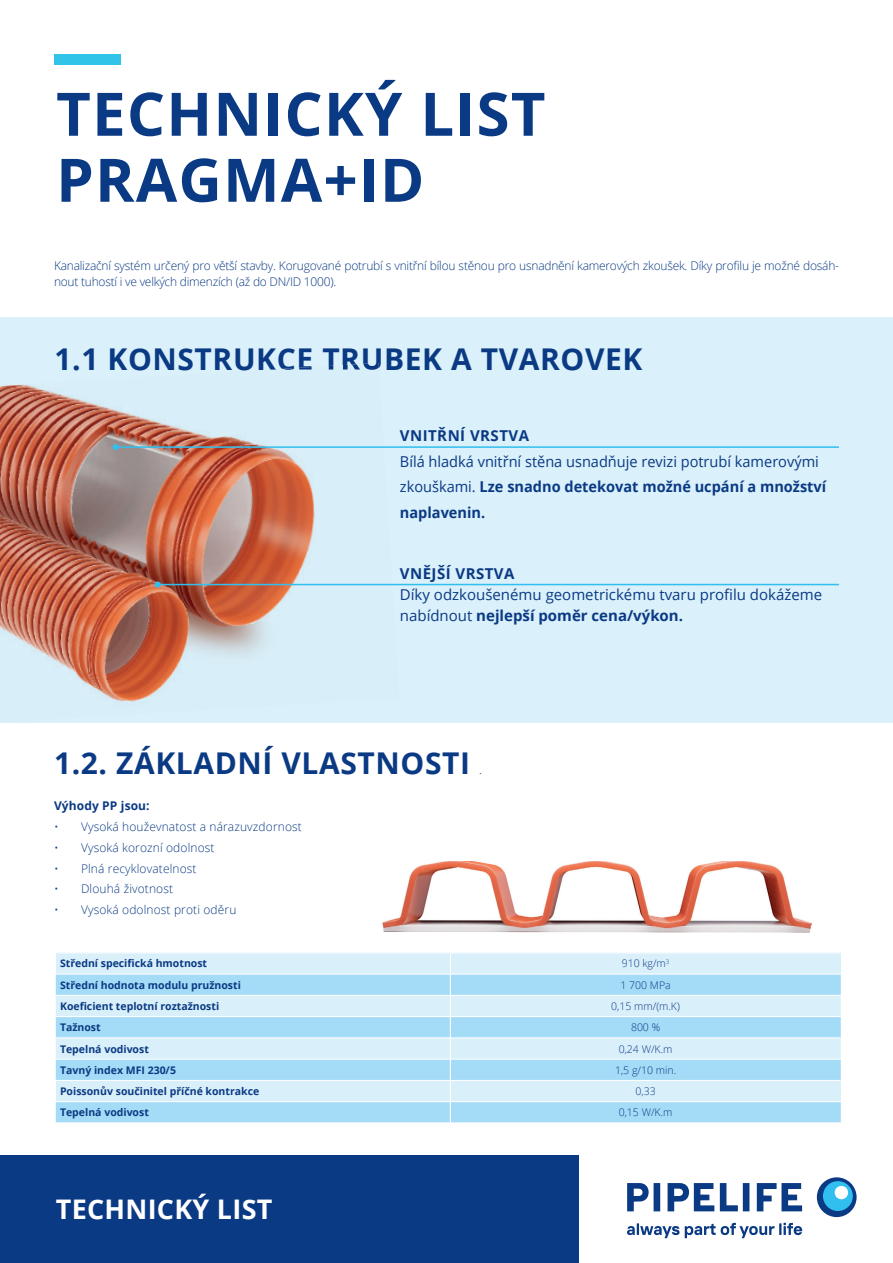
<style>
.page{position:relative;width:893px;height:1263px;background:#fff}
.page>*{position:absolute;margin:0;border:0;box-sizing:border-box;transform-origin:0 0}
.t1{font:700 60px/66px "Open Sans";letter-spacing:.02em;color:#0a3a84}
.t2{font:700 30px "Open Sans";letter-spacing:.02em;color:#0a3a84}
.t3{font:700 27px "Open Sans";letter-spacing:.01em;color:#fff}
.t4{font:15px/25.5px "Open Sans";color:#0a3a84}
.t5{font:700 15px "Open Sans";letter-spacing:.03em;color:#0a3a84}
.t6{font:300 12px/16.8px "Open Sans";letter-spacing:-.02em;color:#0a3a84}
.t7{font:300 12px "Open Sans";letter-spacing:.01em;color:#0a3a84}
.t8{font:700 12px "Open Sans";letter-spacing:.01em;color:#0a3a84}
.t9{font:700 10.5px "Open Sans";color:#0a3a84}
.t10{font:300 10.5px "Open Sans";color:#0a3a84}
.s1{font-weight:700}
</style>
<div class="page">
<div style="left:0;top:1155px;width:578px;height:108px;background:#0a3a84"></div>
<svg style="left:627px;top:1177px;width:230px;height:61px"></svg>
<div style="left:823px;top:1181px;width:30px;height:30px;background:#30bfef;border-radius:50%"></div>
<div style="left:835px;top:1186px;width:13px;height:13px;background:#fff;border-radius:50%"></div>
<div style="left:54px;top:54px;width:66px;height:10px;background:#32c3e8"></div>
<div style="left:0;top:317px;width:893px;height:405px;background:#daf0fa"></div>
<img style="left:0;top:384px;width:399px;height:318px">
<img style="left:271px;top:363px;width:108px;height:7px">
<hr style="left:116px;top:446px;width:723px;height:2px;background:#30bfef">
<svg style="left:113px;top:444px;width:6px;height:6px"></svg>
<hr style="left:158px;top:584px;width:681px;height:1px;background:#30bfef">
<svg style="left:155px;top:581px;width:6px;height:6px"></svg>
<img style="left:383px;top:861px;width:428px;height:71px">
<svg style="left:56px;top:953px;width:785px;height:169px;background:#bfe5f8"></svg>
<hr style="left:56px;top:974px;width:394px;height:1px;background:#fff">
<hr style="left:450px;top:974px;width:391px;height:1px;background:#fff">
<hr style="left:56px;top:995px;width:394px;height:1px;background:#fff">
<hr style="left:450px;top:995px;width:391px;height:1px;background:#fff">
<hr style="left:56px;top:1016px;width:394px;height:1px;background:#fff">
<hr style="left:450px;top:1016px;width:391px;height:1px;background:#fff">
<hr style="left:56px;top:1038px;width:394px;height:1px;background:#fff">
<hr style="left:450px;top:1038px;width:391px;height:1px;background:#fff">
<hr style="left:56px;top:1059px;width:394px;height:1px;background:#fff">
<hr style="left:450px;top:1059px;width:391px;height:1px;background:#fff">
<hr style="left:56px;top:1080px;width:394px;height:1px;background:#fff">
<hr style="left:450px;top:1080px;width:391px;height:1px;background:#fff">
<hr style="left:56px;top:1101px;width:394px;height:1px;background:#fff">
<hr style="left:450px;top:1101px;width:391px;height:1px;background:#fff">
<h1 class="t1" style="left:56px;top:79px;width:491px">TECHNICKÝ LIST<br>PRAGMA+ID</h1>
<p class="t6" style="left:54px;top:257px;width:786px">Kanalizační systém určený pro větší stavby. Korugované potrubí s vnitřní bílou stěnou pro usnadnění kamerových zkoušek. Díky profilu je možné dosáh&shy;nout tuhostí i ve velkých dimenzích (až do DN/ID 1000).</p>
<h2 class="t2" style="left:55px;top:337px;width:589px">1.1 KONSTRUKCE TRUBEK A TVAROVEK</h2>
<p class="t5" style="left:400px;top:425px;width:131px">VNITŘNÍ VRSTVA</p>
<p class="t4" style="left:400px;top:448px;width:428px">Bílá hladká vnitřní stěna usnadňuje revizi potrubí kamerovými zkouškami. <span class="s1">Lze snadno detekovat možné ucpání a množství naplavenin.</span></p>
<p class="t5" style="left:400px;top:563px;width:116px">VNĚJŠÍ VRSTVA</p>
<p class="t4" style="left:400px;top:584px;width:424px;line-height:21px">Díky odzkoušenému geometrickému tvaru profilu dokážeme nabídnout <span class="s1">nejlepší poměr cena/výkon.</span></p>
<h2 class="t2" style="left:54px;top:742px;width:418px">1.2. ZÁKLADNÍ VLASTNOSTI</h2>
<p class="t8" style="left:54px;top:797px;width:97px">Výhody PP jsou:</p>
<p class="t7" style="left:54px;top:818px;width:249px">• Vysoká houževnatost a nárazuvzdornost</p>
<p class="t7" style="left:54px;top:839px;width:162px">• Vysoká korozní odolnost</p>
<p class="t7" style="left:54px;top:860px;width:144px">• Plná recyklovatelnost</p>
<p class="t7" style="left:54px;top:881px;width:121px">• Dlouhá životnost</p>
<p class="t7" style="left:54px;top:901px;width:184px">• Vysoká odolnost proti oděru</p>
<p class="t6" style="left:479px;top:761px;width:4px">.</p>
<p class="t9" style="left:60px;top:956px;width:149px">Střední specifická hmotnost</p>
<p class="t10" style="left:622px;top:956px;width:49px">910 kg/m<sup>3</sup></p>
<p class="t9" style="left:60px;top:977px;width:182px">Střední hodnota modulu pružnosti</p>
<p class="t10" style="left:620px;top:978px;width:52px">1 700 MPa</p>
<p class="t9" style="left:60px;top:999px;width:161px">Koeficient teplotní roztažnosti</p>
<p class="t10" style="left:611px;top:999px;width:70px">0,15 mm/(m.K)</p>
<p class="t9" style="left:60px;top:1020px;width:42px">Tažnost</p>
<p class="t10" style="left:631px;top:1020px;width:31px">800 %</p>
<p class="t9" style="left:60px;top:1041px;width:90px">Tepelná vodivost</p>
<p class="t10" style="left:619px;top:1041px;width:55px">0,24 W/K.m</p>
<p class="t9" style="left:60px;top:1062px;width:117px">Tavný index MFI 230/5</p>
<p class="t10" style="left:615px;top:1063px;width:63px">1,5 g/10 min.</p>
<p class="t9" style="left:60px;top:1084px;width:201px">Poissonův součinitel příčné kontrakce</p>
<p class="t10" style="left:635px;top:1084px;width:22px">0,33</p>
<p class="t9" style="left:60px;top:1105px;width:90px">Tepelná vodivost</p>
<p class="t10" style="left:619px;top:1105px;width:55px">0,15 W/K.m</p>
<h3 class="t3" style="left:56px;top:1190px;width:218px">TECHNICKÝ LIST</h3>
</div>
